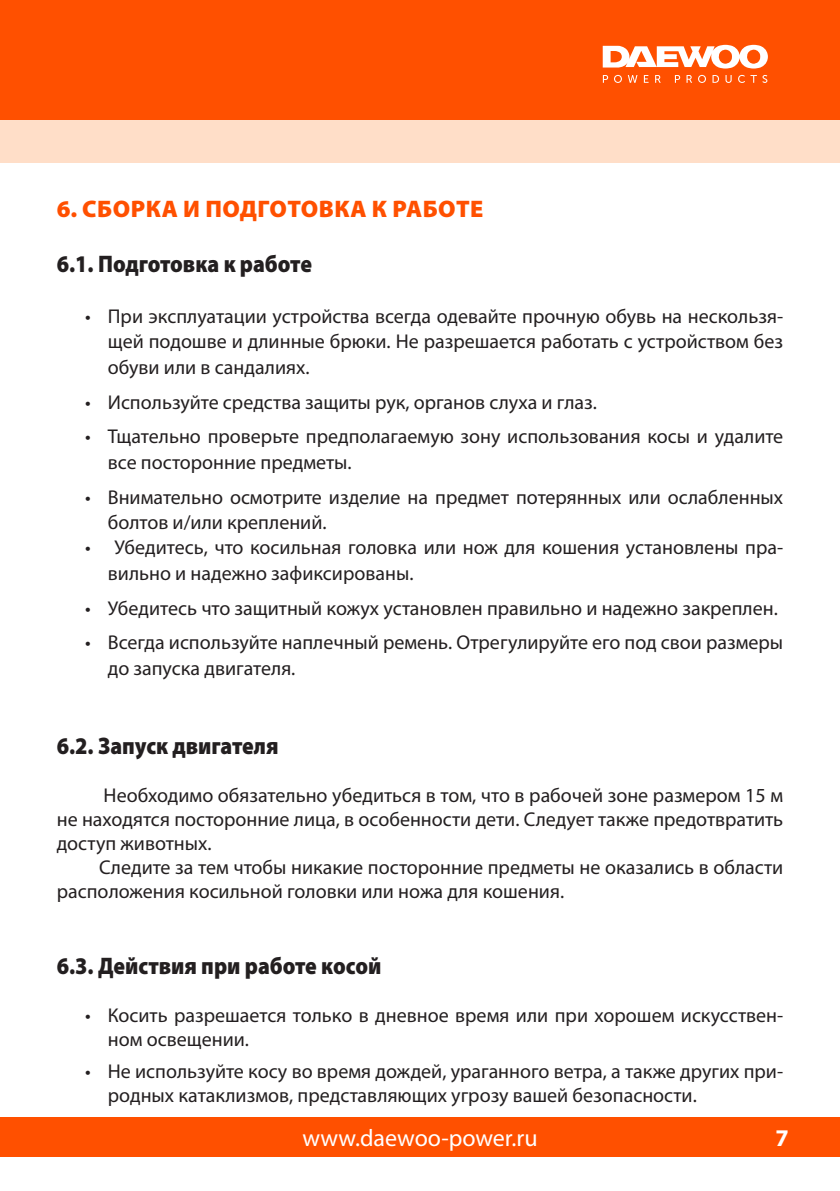
<style>
.page{position:relative;width:840px;height:1191px;background:#fff}
.page>*{position:absolute;margin:0;border:0;box-sizing:border-box;transform-origin:0 0}
.t1{font:900 24px "Myriad Pro";color:#231f20;scale:.9 1}
.t2{font:900 24px "Myriad Pro";letter-spacing:.02em;color:#ff5000}
.t3{font:24px "Myriad Pro";color:#fff}
.t4{font:700 24px "Myriad Pro";color:#fff}
.t5{font:20px/25.4px "Myriad Pro";color:#231f20}
</style>
<div class="page">
<div style="left:0;top:119px;width:839px;height:44px;background:#ffdec8"></div>
<div style="left:0;top:0;width:839px;height:119px;background:#ff5000"></div>
<svg style="left:602px;top:45px;width:165px;height:24px"></svg>
<svg style="left:602px;top:75px;width:5px;height:8px"></svg>
<svg style="left:614px;top:75px;width:7px;height:8px"></svg>
<svg style="left:627px;top:75px;width:10px;height:8px"></svg>
<svg style="left:643px;top:75px;width:5px;height:8px"></svg>
<svg style="left:655px;top:75px;width:5px;height:8px"></svg>
<svg style="left:674px;top:75px;width:5px;height:8px"></svg>
<svg style="left:686px;top:75px;width:5px;height:8px"></svg>
<svg style="left:698px;top:75px;width:7px;height:8px"></svg>
<svg style="left:712px;top:75px;width:6px;height:8px"></svg>
<svg style="left:725px;top:75px;width:6px;height:8px"></svg>
<svg style="left:738px;top:75px;width:6px;height:8px"></svg>
<svg style="left:750px;top:75px;width:6px;height:8px"></svg>
<svg style="left:762px;top:75px;width:5px;height:8px"></svg>
<div style="left:0;top:1117px;width:839px;height:40px;background:#ff5000"></div>
<p class="t2" style="left:57px;top:192px;width:428px">6. СБОРКА И ПОДГОТОВКА К РАБОТЕ</p>
<p class="t1" style="left:57px;top:248px;width:285px">6.1. Подготовка к работе</p>
<p class="t5" style="left:108px;top:303px;width:676px;text-align:justify;text-indent:-23px">• При эксплуатации устройства всегда одевайте прочную обувь на нескользя&shy;щей подошве и длинные брюки. Не разрешается работать с устройством без обуви или в сандалиях.</p>
<p class="t5" style="left:85px;top:389px;width:513px">• Используйте средства защиты рук, органов слуха и глаз.</p>
<p class="t5" style="left:108px;top:424px;width:676px;text-indent:-23px">• Тщательно проверьте предполагаемую зону использования косы и удалите все посторонние предметы.</p>
<p class="t5" style="left:108px;top:484px;width:676px;text-indent:-23px">• Внимательно осмотрите изделие на предмет потерянных или ослабленных болтов и/или креплений.</p>
<p class="t5" style="left:108px;top:535px;width:676px;text-indent:-23px">• Убедитесь, что косильная головка или нож для кошения установлены пра&shy;вильно и надежно зафиксированы.</p>
<p class="t5" style="left:85px;top:595px;width:693px">• Убедитесь что защитный кожух установлен правильно и надежно закреплен.</p>
<p class="t5" style="left:108px;top:630px;width:676px;text-indent:-23px">• Всегда используйте наплечный ремень. Отрегулируйте его под свои размеры до запуска двигателя.</p>
<p class="t1" style="left:57px;top:730px;width:248px">6.2. Запуск двигателя</p>
<p class="t5" style="left:57px;top:783px;width:727px;line-height:23.8px;text-align:justify;text-indent:47px">Необходимо обязательно убедиться в том, что в рабочей зоне размером 15 м не находятся посторонние лица, в особенности дети. Следует также предотвратить доступ животных.</p>
<p class="t5" style="left:57px;top:854px;width:727px;line-height:24px;text-indent:42px">Следите за тем чтобы никакие посторонние предметы не оказались в области расположения косильной головки или ножа для кошения.</p>
<p class="t1" style="left:57px;top:950px;width:362px">6.3. Действия при работе косой</p>
<p class="t5" style="left:108px;top:1003px;width:676px;line-height:24px;text-indent:-23px">• Косить разрешается только в дневное время или при хорошем искусствен&shy;ном освещении.</p>
<p class="t5" style="left:108px;top:1059px;width:676px;line-height:24px;text-indent:-23px">• Не используйте косу во время дождей, ураганного ветра, а также других при&shy;родных катаклизмов, представляющих угрозу вашей безопасности.</p>
<p class="t3" style="left:302px;top:1123px;width:236px">www.daewoo-power.ru</p>
<p class="t4" style="left:775px;top:1122px;width:15px">7</p>
</div>
